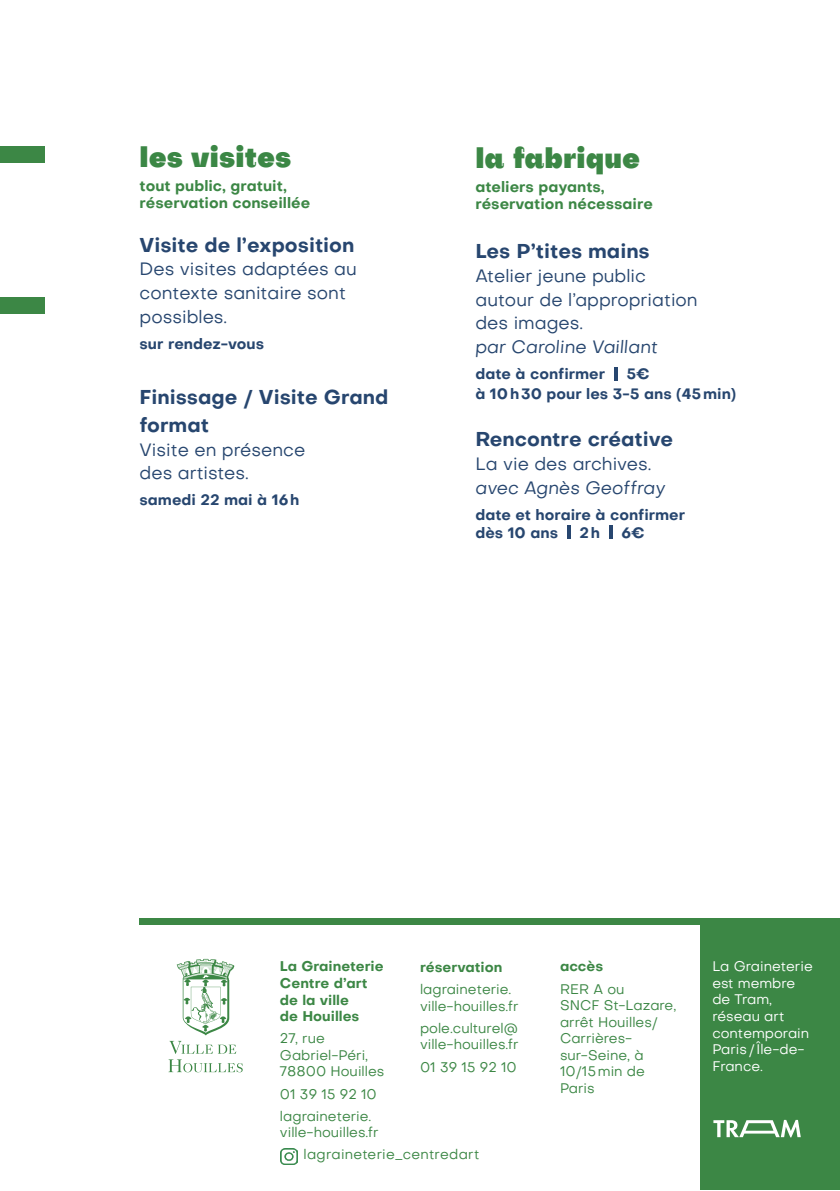
<style>
.page{position:relative;width:840px;height:1191px;background:#fff}
.page>*{position:absolute;margin:0;border:0;box-sizing:border-box;transform-origin:0 0}
.t1{font:900 27.6px "Subjectivity";color:#3b8745}
.t2{font:900 27.6px "Subjectivity";color:#3c8745}
.t3{font:700 19.8px/27.6px "Objectivity";color:#27466f}
.t4{font:17.8px/23.6px "Objectivity";color:#27466f}
.t5{font:italic 17.8px "Objectivity";color:#27466f}
.t6{font:700 14.8px/19.8px "Objectivity";color:#27466f}
.t7{font:700 14.8px/17.8px "Objectivity";color:#3c8745}
.t8{font:13.8px/16.6px "Objectivity";color:#3c8745}
.t9{font:13.8px/16.6px "Objectivity";color:#fff}
.t10{font:700 13.8px/16.6px "Objectivity";color:#3c8745}
.t11{font:13.8px "Objectivity";letter-spacing:.02em;color:#3c8745}
</style>
<div class="page">
<div style="left:699px;top:924px;width:140px;height:265px;background:#3c8745"></div>
<svg style="left:614px;top:367px;width:3px;height:13px"></svg>
<svg style="left:567px;top:525px;width:3px;height:13px"></svg>
<svg style="left:609px;top:525px;width:3px;height:13px"></svg>
<svg style="left:177px;top:959px;width:57px;height:76px"></svg>
<svg style="left:168px;top:1041px;width:74px;height:31px"></svg>
<svg style="left:713px;top:1119px;width:87px;height:18px"></svg>
<div style="left:140px;top:917px;width:699px;height:7px;background:#3c8745"></div>
<div style="left:0;top:297px;width:45px;height:17px;background:#3c8745"></div>
<div style="left:0;top:146px;width:45px;height:17px;background:#3c8745"></div>
<img style="left:280px;top:1148px;width:17px;height:17px">
<h1 class="t1" style="left:139px;top:135px;width:153px">les visites</h1>
<p class="t7" style="left:139px;top:176px;width:172px">tout public, gratuit, réservation conseillée</p>
<h2 class="t3" style="left:139px;top:231px;width:216px">Visite de l’exposition</h2>
<p class="t4" style="left:139px;top:257px;width:219px">Des visites adaptées au contexte sanitaire sont possibles.</p>
<p class="t6" style="left:139px;top:333px;width:126px">sur rendez-vous</p>
<h2 class="t3" style="left:139px;top:383px;width:250px">Finissage / Visite Grand format</h2>
<p class="t4" style="left:139px;top:437px;width:167px">Visite en présence des artistes.</p>
<p class="t6" style="left:139px;top:490px;width:161px">samedi 22 mai à 16h</p>
<h1 class="t2" style="left:475px;top:136px;width:166px">la fabrique</h1>
<p class="t7" style="left:475px;top:177px;width:179px">ateliers payants, réservation nécessaire</p>
<h2 class="t3" style="left:475px;top:237px;width:176px">Les P’tites mains</h2>
<p class="t4" style="left:475px;top:264px;width:224px">Atelier jeune public autour de l’appropriation des images.</p>
<p class="t5" style="left:475px;top:335px;width:184px">par Caroline Vaillant</p>
<p class="t6" style="left:475px;top:364px;width:131px">date à confirmer</p>
<p class="t6" style="left:475px;top:364px;width:262px;text-indent:151px">5€<br>à 10h30 pour les 3-5 ans (45min)</p>
<h2 class="t3" style="left:475px;top:425px;width:199px">Rencontre créative</h2>
<p class="t4" style="left:475px;top:452px;width:177px">La vie des archives.</p>
<p class="t5" style="left:475px;top:476px;width:191px">avec Agnès Geoffray</p>
<p class="t6" style="left:475px;top:505px;width:211px;line-height:17.8px">date et horaire à confirmer dès 10 ans</p>
<p class="t6" style="left:579px;top:522px;width:22px">2h</p>
<p class="t6" style="left:621px;top:522px;width:25px">6€</p>
<p class="t10" style="left:280px;top:958px;width:105px">La Graineterie<br>Centre d’art de la ville<br>de Houilles</p>
<p class="t8" style="left:280px;top:1030px;width:106px">27, rue<br>Gabriel-Péri,<br>78800 Houilles</p>
<p class="t8" style="left:280px;top:1082px;width:98px;line-height:22.2px">01 39 15 92 10 lagraineterie.</p>
<p class="t8" style="left:280px;top:1124px;width:100px">ville-houilles.fr</p>
<p class="t10" style="left:420px;top:958px;width:84px">réservation</p>
<p class="t8" style="left:420px;top:980px;width:100px">lagraineterie. ville-houilles.fr</p>
<p class="t8" style="left:420px;top:1019px;width:100px">pole.culturel@ ville-houilles.fr</p>
<p class="t8" style="left:420px;top:1058px;width:98px">01 39 15 92 10</p>
<p class="t10" style="left:559px;top:958px;width:45px">accès</p>
<p class="t8" style="left:559px;top:980px;width:118px">RER A ou<br>SNCF St-Lazare, arrêt Houilles/<br>Carrières&shy;sur-Seine, à<br>10/15min de<br>Paris</p>
<p class="t9" style="left:712px;top:958px;width:102px">La Graineterie est membre de Tram, réseau art contemporain<br>Paris/ Île-de-<br>France.</p>
<p class="t11" style="left:303px;top:1145px;width:177px">lagraineterie_centredart</p>
</div>
